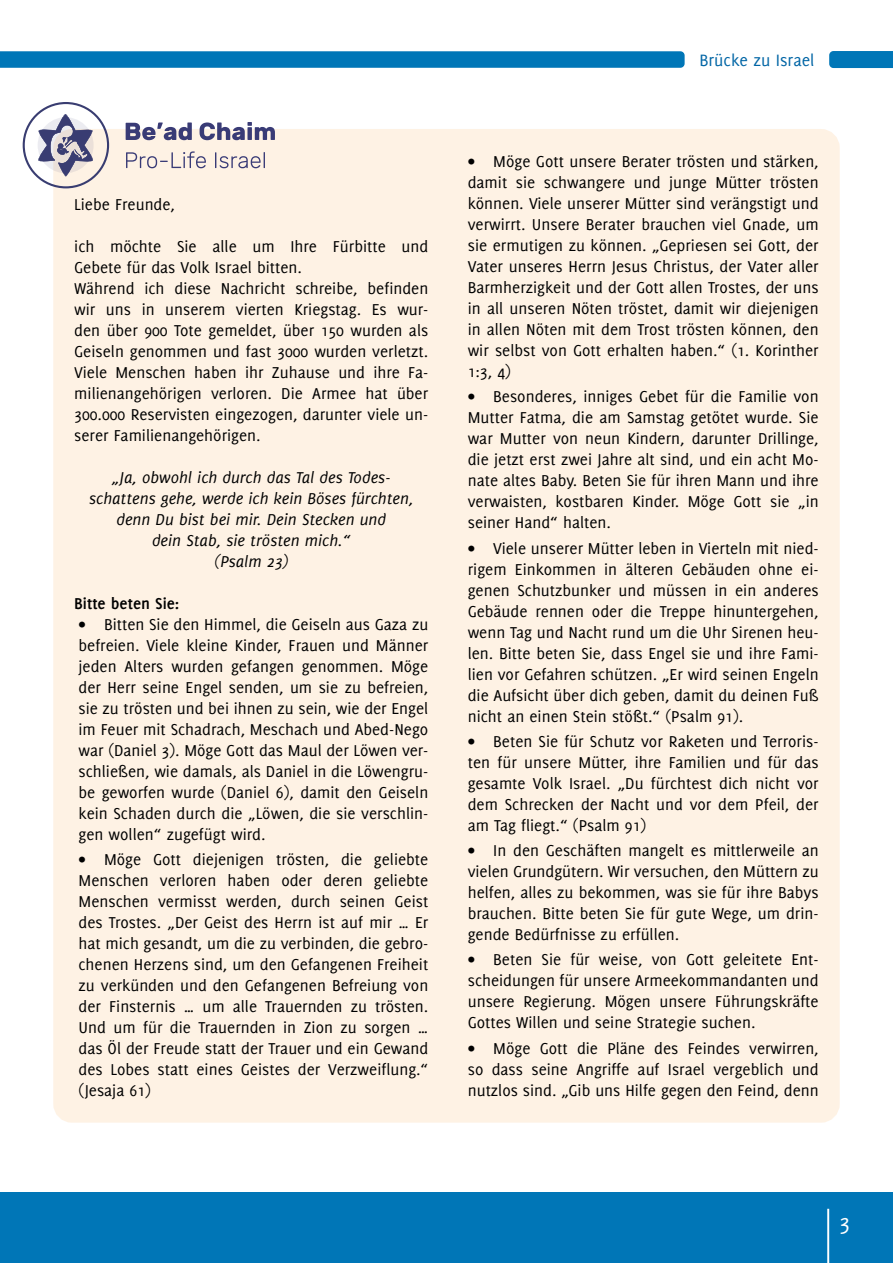
<style>
.page{position:relative;width:893px;height:1263px;background:#fff}
.page>*{position:absolute;margin:0;border:0;box-sizing:border-box;transform-origin:0 0}
.t1{font:24px "Delicious";color:#fff}
.t2{font:18px "Delicious";color:#0065a5}
.t3{font:17.25px/21px "Delicious";color:#000;text-align:justify}
.t4{font:italic 17.25px/21px "Delicious";color:#000;text-align:center}
.t5{font:700 17.25px "Delicious";color:#000}
</style>
<div class="page">
<div style="left:0;top:1193px;width:893px;height:70px;background:#0076b7"></div>
<hr style="left:827px;top:1209px;width:2px;height:54px;background:#fff">
<svg style="left:0;top:51px;width:685px;height:17px;background:#077ab9"></svg>
<svg style="left:829px;top:51px;width:64px;height:17px"></svg>
<div style="left:64px;top:139px;width:765px;height:973px;background:#fef2e4;border-radius:9px"></div>
<div style="left:53px;top:129px;width:787px;height:994px;border:21px solid #fef2e4;border-radius:9px"></div>
<div style="left:23px;top:102px;width:86px;height:86px;border:2px solid #393d71;border-radius:50%"></div>
<svg style="left:38px;top:114px;width:56px;height:62px"></svg>
<svg style="left:126px;top:122px;width:149px;height:46px"></svg>
<p class="t3" style="left:74px;top:193px;width:102px">Liebe Freunde,</p>
<p class="t3" style="left:74px;top:235px;width:356px;text-align:left">ich möchte Sie alle um Ihre Fürbitte und Gebete für das Volk Israel bitten.<br>Während ich diese Nachricht schreibe, befinden wir uns in unserem vierten Kriegstag. Es wur&shy;den über 900 Tote gemeldet, über 150 wurden als Geiseln genommen und fast 3000 wurden verletzt.<br>Viele Menschen haben ihr Zuhause und ihre Fa&shy;milienangehörigen verloren. Die Armee hat über 300.000 Reservisten eingezogen, darunter viele un&shy;serer Familienangehörigen.</p>
<p class="t4" style="left:89px;top:466px;width:326px">„Ja, obwohl ich durch das Tal des Todes&shy;schattens gehe, werde ich kein Böses fürchten, denn Du bist bei mir. Dein Stecken und<br>dein Stab, sie trösten mich.“<br>(Psalm 23)</p>
<p class="t5" style="left:74px;top:593px;width:107px">Bitte beten Sie:</p>
<p class="t3" style="left:79px;top:613px;width:351px">• Bitten Sie den Himmel, die Geiseln aus Gaza zu befreien. Viele kleine Kinder, Frauen und Männer jeden Alters wurden gefangen genommen. Möge der Herr seine Engel senden, um sie zu befreien, sie zu trösten und bei ihnen zu sein, wie der Engel im Feuer mit Schadrach, Meschach und Abed-Nego war (Daniel 3). Möge Gott das Maul der Löwen ver&shy;schließen, wie damals, als Daniel in die Löwengru&shy;be geworfen wurde (Daniel 6), damit den Geiseln kein Schaden durch die „Löwen, die sie verschlin&shy;gen wollen“ zugefügt wird.</p>
<p class="t3" style="left:79px;top:848px;width:351px">• Möge Gott diejenigen trösten, die geliebte Menschen verloren haben oder deren geliebte Menschen vermisst werden, durch seinen Geist des Trostes. „Der Geist des Herrn ist auf mir … Er hat mich gesandt, um die zu verbinden, die gebro&shy;chenen Herzens sind, um den Gefangenen Freiheit zu verkünden und den Gefangenen Befreiung von der Finsternis … um alle Trauernden zu trösten.<br>Und um für die Trauernden in Zion zu sorgen … das Öl der Freude statt der Trauer und ein Gewand des Lobes statt eines Geistes der Verzweiflung.“ (Jesaja 61)</p>
<p class="t2" style="left:699px;top:50px;width:116px">Brücke zu Israel</p>
<p class="t3" style="left:468px;top:151px;width:352px">• Möge Gott unsere Berater trösten und stärken, damit sie schwangere und junge Mütter trösten können. Viele unserer Mütter sind verängstigt und verwirrt. Unsere Berater brauchen viel Gnade, um sie ermutigen zu können. „Gepriesen sei Gott, der Vater unseres Herrn Jesus Christus, der Vater aller Barmherzigkeit und der Gott allen Trostes, der uns in all unseren Nöten tröstet, damit wir diejenigen in allen Nöten mit dem Trost trösten können, den wir selbst von Gott erhalten haben.“ (1. Korinther 1:3, 4)</p>
<p class="t3" style="left:468px;top:386px;width:352px">• Besonderes, inniges Gebet für die Familie von Mutter Fatma, die am Samstag getötet wurde. Sie war Mutter von neun Kindern, darunter Drillinge, die jetzt erst zwei Jahre alt sind, und ein acht Mo&shy;nate altes Baby. Beten Sie für ihren Mann und ihre verwaisten, kostbaren Kinder. Möge Gott sie „in seiner Hand“ halten.</p>
<p class="t3" style="left:468px;top:537px;width:352px">• Viele unserer Mütter leben in Vierteln mit nied&shy;rigem Einkommen in älteren Gebäuden ohne ei&shy;genen Schutzbunker und müssen in ein anderes Gebäude rennen oder die Treppe hinuntergehen, wenn Tag und Nacht rund um die Uhr Sirenen heu&shy;len. Bitte beten Sie, dass Engel sie und ihre Fami&shy;lien vor Gefahren schützen. „Er wird seinen Engeln die Aufsicht über dich geben, damit du deinen Fuß nicht an einen Stein stößt.“ (Psalm 91).</p>
<p class="t3" style="left:468px;top:730px;width:352px">• Beten Sie für Schutz vor Raketen und Terroris&shy;ten für unsere Mütter, ihre Familien und für das gesamte Volk Israel. „Du fürchtest dich nicht vor dem Schrecken der Nacht und vor dem Pfeil, der am Tag fliegt.“ (Psalm 91)</p>
<p class="t3" style="left:468px;top:840px;width:352px">• In den Geschäften mangelt es mittlerweile an vielen Grundgütern. Wir versuchen, den Müttern zu helfen, alles zu bekommen, was sie für ihre Babys brauchen. Bitte beten Sie für gute Wege, um drin&shy;gende Bedürfnisse zu erfüllen.</p>
<p class="t3" style="left:468px;top:949px;width:352px">• Beten Sie für weise, von Gott geleitete Ent&shy;scheidungen für unsere Armeekommandanten und unsere Regierung. Mögen unsere Führungskräfte Gottes Willen und seine Strategie suchen.</p>
<p class="t3" style="left:468px;top:1037px;width:352px">• Möge Gott die Pläne des Feindes verwirren, so dass seine Angriffe auf Israel vergeblich und nutzlos sind. „Gib uns Hilfe gegen den Feind, denn</p>
<h1 class="t1" style="left:839px;top:1208px;width:12px">3</h1>
</div>
